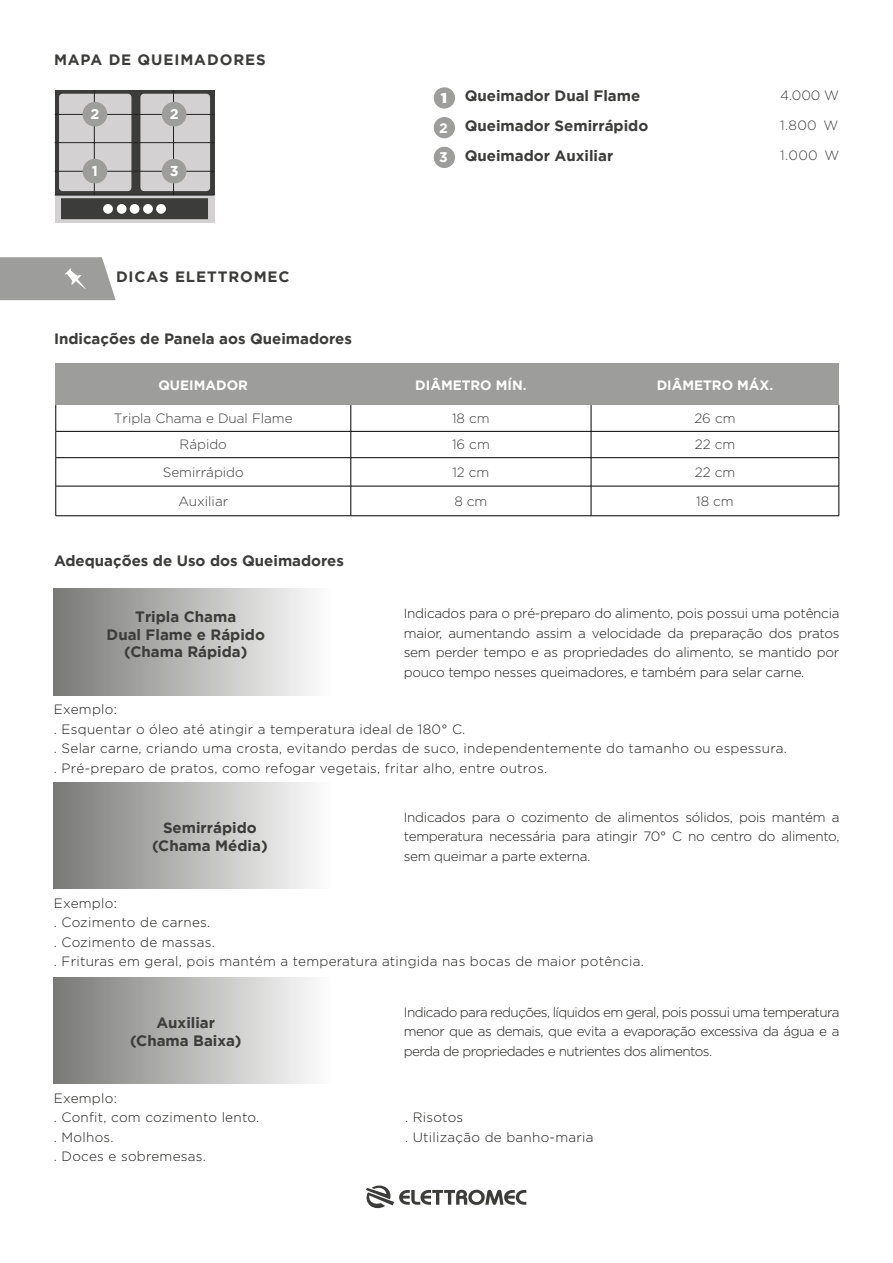
<style>
.page{position:relative;width:893px;height:1263px;background:#fff}
.page>*{position:absolute;margin:0;border:0;box-sizing:border-box;transform-origin:0 0}
.t1{font:700 15px/30px "Gotham";color:#3c3c3b;text-align:center}
.t2{font:700 15px "Gotham";letter-spacing:.06em;color:#3c3c3b}
.t3{font:700 14.25px "Gotham";color:#fff}
.t4{font:700 13.95px/29.7px "Gotham";color:#fff;text-align:justify}
.t5{font:300 13.5px/19.5px "Gotham";letter-spacing:.02em;color:#1d1d1b}
.t6{font:300 13.5px "Gotham";color:#3c3c3b}
.t7{font:700 13.5px "Gotham";color:#fff}
</style>
<div class="page">
<div style="left:434px;top:87px;width:21px;height:22px;background:#9d9d9c;border-radius:50%"></div>
<div style="left:56px;top:364px;width:783px;height:41px;background:#9d9d9c"></div>
<div style="left:434px;top:147px;width:21px;height:21px;background:#9d9d9c;border-radius:50%"></div>
<div style="left:434px;top:117px;width:21px;height:21px;background:#9d9d9c;border-radius:50%"></div>
<svg style="left:0;top:257px;width:116px;height:43px;background:#a5a5a4"></svg>
<svg style="left:54px;top:589px;width:258px;height:106px;background:#b5b5b4"></svg>
<svg style="left:54px;top:782px;width:258px;height:107px;background:#b5b5b4"></svg>
<svg style="left:54px;top:977px;width:258px;height:107px;background:#b5b5b4"></svg>
<hr style="left:56px;top:431px;width:295px;height:1px;background:#000">
<hr style="left:351px;top:431px;width:240px;height:1px;background:#000">
<hr style="left:591px;top:431px;width:248px;height:1px;background:#000">
<hr style="left:56px;top:457px;width:295px;height:1px;background:#000">
<svg style="left:56px;top:405px;width:1px;height:81px"></svg>
<hr style="left:351px;top:457px;width:240px;height:1px;background:#000">
<svg style="left:351px;top:405px;width:1px;height:81px"></svg>
<hr style="left:591px;top:457px;width:248px;height:1px;background:#000">
<svg style="left:591px;top:405px;width:1px;height:81px"></svg>
<svg style="left:839px;top:405px;width:1px;height:81px"></svg>
<hr style="left:56px;top:486px;width:295px;height:1px;background:#000">
<hr style="left:56px;top:486px;width:1px;height:30px;background:#000">
<hr style="left:351px;top:486px;width:240px;height:1px;background:#000">
<hr style="left:351px;top:486px;width:1px;height:30px;background:#000">
<hr style="left:591px;top:486px;width:248px;height:1px;background:#000">
<hr style="left:591px;top:486px;width:1px;height:30px;background:#000">
<hr style="left:839px;top:486px;width:1px;height:30px;background:#000">
<hr style="left:56px;top:515px;width:295px;height:1px;background:#000">
<hr style="left:351px;top:515px;width:240px;height:1px;background:#000">
<hr style="left:591px;top:515px;width:248px;height:1px;background:#000">
<svg style="left:365px;top:1185px;width:161px;height:24px"></svg>
<div style="left:55px;top:90px;width:159px;height:133px;background:#3c3c3b"></div>
<div style="left:59px;top:94px;width:72px;height:97px;background:#d3d1d1;border-radius:4px"></div>
<div style="left:140px;top:94px;width:70px;height:97px;background:#d3d1d1;border-radius:4px"></div>
<div style="left:55px;top:196px;width:159px;height:27px;background:linear-gradient(to right,#d3d1d1,#d3d1d1)"></div>
<div style="left:61px;top:198px;width:147px;height:21px;background:#3c3c3b"></div>
<hr style="left:94px;top:90px;width:1px;height:105px;background:#232222">
<hr style="left:55px;top:114px;width:79px;height:1px;background:#232222">
<hr style="left:55px;top:171px;width:79px;height:1px;background:#232222">
<hr style="left:173px;top:90px;width:1px;height:105px;background:#232222">
<hr style="left:134px;top:114px;width:79px;height:1px;background:#232222">
<hr style="left:134px;top:171px;width:80px;height:1px;background:#232222">
<hr style="left:55px;top:142px;width:159px;height:1px;background:#232222">
<hr style="left:55px;top:195px;width:159px;height:1px;background:#232222">
<div style="left:162px;top:102px;width:24px;height:25px;background:#9d9d9c;border-radius:50%"></div>
<div style="left:162px;top:159px;width:24px;height:25px;background:#9d9d9c;border-radius:50%"></div>
<div style="left:103px;top:204px;width:10px;height:10px;background:#fff;border-radius:50%"></div>
<div style="left:117px;top:204px;width:10px;height:10px;background:#fff;border-radius:50%"></div>
<div style="left:130px;top:204px;width:9px;height:10px;background:#fff;border-radius:50%"></div>
<div style="left:143px;top:204px;width:10px;height:10px;background:#fff;border-radius:50%"></div>
<div style="left:156px;top:204px;width:10px;height:10px;background:#fff;border-radius:50%"></div>
<div style="left:83px;top:102px;width:24px;height:25px;background:#9d9d9c;border-radius:50%"></div>
<div style="left:83px;top:159px;width:24px;height:25px;background:#9d9d9c;border-radius:50%"></div>
<p class="t2" style="left:54px;top:51px;width:213px">MAPA DE QUEIMADORES</p>
<p class="t3" style="left:90px;top:106px;width:10px">2</p>
<p class="t3" style="left:92px;top:163px;width:8px">1</p>
<p class="t3" style="left:170px;top:106px;width:10px">2</p>
<p class="t3" style="left:170px;top:163px;width:10px">3</p>
<p class="t2" style="left:116px;top:268px;width:175px">DICAS ELETTROMEC</p>
<p class="t1" style="left:54px;top:323px;width:299px">Indicações de Panela aos Queimadores</p>
<p class="t4" style="left:439px;top:83px;width:10px">1<br>2<br>3</p>
<p class="t1" style="left:465px;top:80px;width:185px;text-align:left">Queimador Dual Flame<br>Queimador Semirrápido<br>Queimador Auxiliar</p>
<p class="t6" style="left:780px;top:88px;width:60px">4.000 W</p>
<p class="t3" style="left:441px;top:89px;width:8px">1</p>
<p class="t6" style="left:780px;top:118px;width:60px">1.800 W</p>
<p class="t6" style="left:780px;top:148px;width:60px">1.000 W</p>
<p class="t7" style="left:158px;top:377px;width:91px">QUEIMADOR</p>
<p class="t7" style="left:415px;top:377px;width:113px">DIÂMETRO MÍN.</p>
<p class="t7" style="left:657px;top:377px;width:118px">DIÂMETRO MÁX.</p>
<p class="t6" style="left:114px;top:411px;width:180px">Tripla Chama e Dual Flame</p>
<p class="t6" style="left:452px;top:411px;width:39px">18 cm</p>
<p class="t6" style="left:694px;top:411px;width:43px">26 cm</p>
<p class="t6" style="left:180px;top:437px;width:49px">Rápido</p>
<p class="t6" style="left:452px;top:437px;width:39px">16 cm</p>
<p class="t6" style="left:695px;top:437px;width:42px">22 cm</p>
<p class="t6" style="left:163px;top:465px;width:83px">Semirrápido</p>
<p class="t6" style="left:452px;top:465px;width:39px">12 cm</p>
<p class="t6" style="left:695px;top:465px;width:42px">22 cm</p>
<p class="t6" style="left:178px;top:494px;width:51px">Auxiliar</p>
<p class="t6" style="left:454px;top:494px;width:35px">8 cm</p>
<p class="t6" style="left:696px;top:494px;width:39px">18 cm</p>
<p class="t1" style="left:54px;top:546px;width:291px">Adequações de Uso dos Queimadores</p>
<p class="t1" style="left:107px;top:608px;width:160px;line-height:17.4px">Tripla Chama<br>Dual Flame e Rápido (Chama Rápida)</p>
<p class="t5" style="left:404px;top:604px;width:437px;text-align:justify">Indicados para o pré-preparo do alimento, pois possui uma potência maior, aumentando assim a velocidade da preparação dos pratos sem perder tempo e as propriedades do alimento, se mantido por pouco tempo nesses queimadores, e também para selar carne.</p>
<p class="t5" style="left:54px;top:699px;width:734px">Exemplo:<br>. Esquentar o óleo até atingir a temperatura ideal de 180° C.<br>. Selar carne, criando uma crosta, evitando perdas de suco, independentemente do tamanho ou espessura. . Pré-preparo de pratos, como refogar vegetais, fritar alho, entre outros.</p>
<p class="t1" style="left:152px;top:818px;width:117px;line-height:18px">Semirrápido (Chama Média)</p>
<p class="t5" style="left:404px;top:807px;width:437px;text-align:justify">Indicados para o cozimento de alimentos sólidos, pois mantém a temperatura necessária para atingir 70° C no centro do alimento, sem queimar a parte externa.</p>
<p class="t5" style="left:54px;top:893px;width:591px">Exemplo:<br>. Cozimento de carnes.<br>. Cozimento de massas.<br>. Frituras em geral, pois mantém a temperatura atingida nas bocas de maior potência.</p>
<p class="t1" style="left:130px;top:1013px;width:113px;line-height:18px">Auxiliar (Chama Baixa)</p>
<p class="t5" style="left:404px;top:1002px;width:437px;text-align:justify">Indicado para reduções, líquidos em geral, pois possui uma temperatura menor que as demais, que evita a evaporação excessiva da água e a perda de propriedades e nutrientes dos alimentos.</p>
<p class="t5" style="left:54px;top:1088px;width:207px">Exemplo:<br>. Confit, com cozimento lento. . Molhos.<br>. Doces e sobremesas.</p>
<p class="t5" style="left:405px;top:1108px;width:190px">. Risotos<br>. Utilização de banho-maria</p>
</div>
